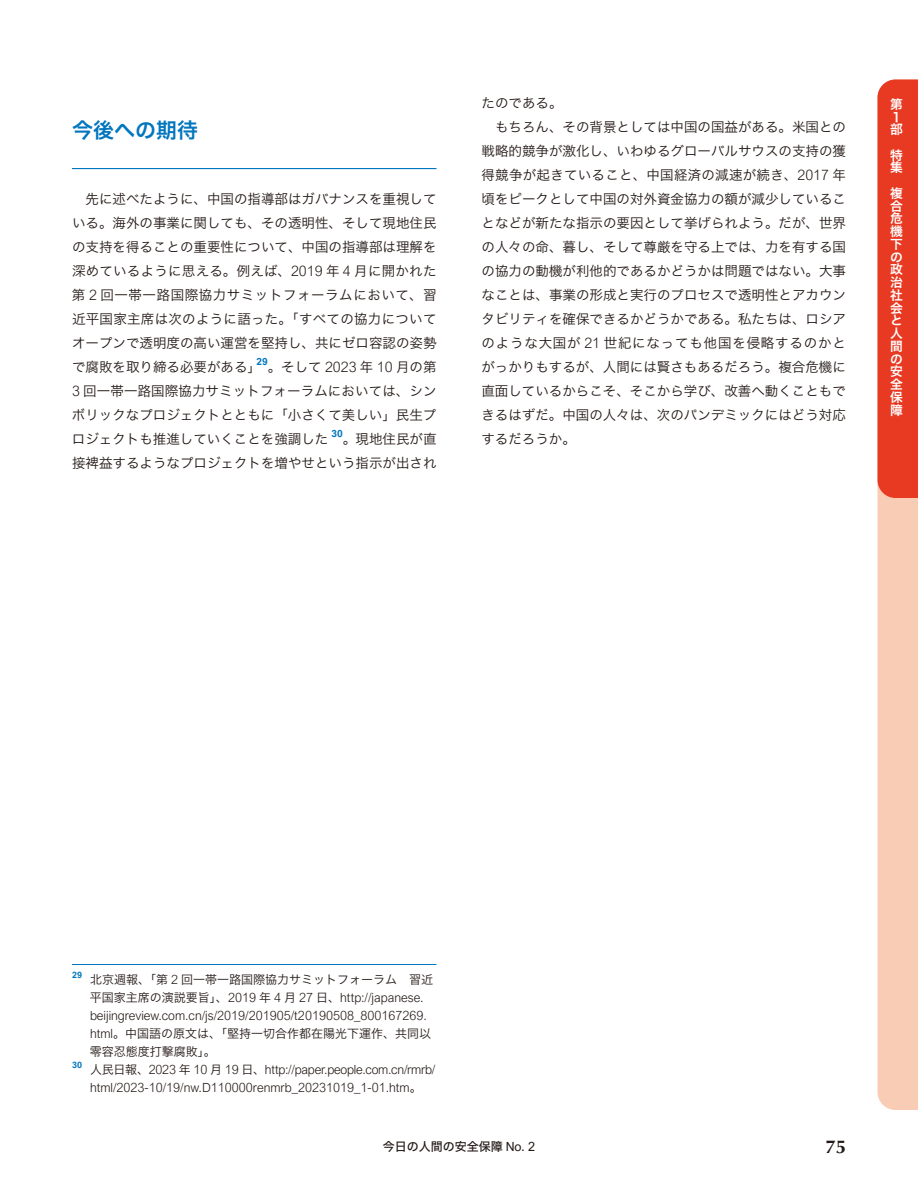
<style>
.page{position:relative;width:918px;height:1188px;background:#fff}
.page>*{position:absolute;margin:0;border:0;box-sizing:border-box;transform-origin:0 0}
.t1{font:21px "Hira Kaku Pro N W6";color:#0076be}
.t2{font:700 18.9px "Classico URW";color:#231916}
.t3{font:13.5px/24px "Hira Kaku Pro N W3";color:#231916;text-align:justify}
.t4{font:13.5px "Hira Kaku Pro N W3";letter-spacing:.02em;color:#231916}
.t5{font:13.5px "Hira Kaku Pro N W3";letter-spacing:.06em;color:#231916}
.t6{font:12.75px/12.8px "Hira Kaku Pro N W6";color:#fff}
.t7{font:300 12.6px/18px "Arial Nova";color:#231916}
.t8{font:12px/18px "Hira Kaku Pro N W3";color:#231916}
.t9{font:12px "Hira Kaku Std N W5";color:#231916}
.t10{font:700 9.9px "Arial Nova";color:#0076be}
.t11{font:700 8.85px "Arial Nova";color:#0076be}
.s1{font-family:"Arial Nova";font-weight:300;font-size:14.1px}
.s2{font-family:"Arial Nova";font-weight:300;font-size:12.6px}
.s3{font-family:"Hira Kaku Pro N W3";font-weight:400;font-size:12px}
.s4{font-family:"Arial Nova";font-size:12.6px}
</style>
<div class="page">
<svg style="left:878px;top:80px;width:40px;height:1030px;background:#f2917a"></svg>
<hr style="left:72px;top:168px;width:364px;height:1px;background:#0076be">
<hr style="left:72px;top:964px;width:364px;height:1px;background:#0076be">
<h1 class="t1" style="left:72px;top:112px;width:127px">今後への期待</h1>
<p class="t3" style="left:72px;top:186px;width:366px;text-indent:14px">先に述べたように、中国の指導部はガバナンスを重視している。海外の事業に関しても、その透明性、そして現地住民の支持を得ることの重要性について、中国の指導部は理解を深めているように思える。例えば、<span class="s1">2019</span> 年 <span class="s1">4</span> 月に開かれた第 <span class="s1">2</span> 回一帯一路国際協力サミットフォーラムにおいて、習近平国家主席は次のように語った。「すべての協力についてオープンで透明度の高い運営を堅持し、共にゼロ容認の姿勢で腐敗を取り締る必要がある」</p>
<p class="t10" style="left:256px;top:356px;width:13px">29</p>
<p class="t3" style="left:72px;top:354px;width:366px;text-indent:196px">。そして <span class="s1">2023</span> 年 <span class="s1">10</span> 月の第<span class="s1">3</span> 回一帯一路国際協力サミットフォーラムにおいては、シンボリックなプロジェクトとともに「小さくて美しい」民生プロジェクトも推進していくことを強調した</p>
<p class="t10" style="left:332px;top:428px;width:13px">30</p>
<p class="t3" style="left:72px;top:426px;width:366px;text-align:right">。現地住民が直<br>接裨益するようなプロジェクトを増やせという指示が出され</p>
<p class="t3" style="left:482px;top:90px;width:82px">たのである。</p>
<p class="t3" style="left:495px;top:114px;width:352px">もちろん、その背景としては中国の国益がある。米国との</p>
<p class="t3" style="left:482px;top:138px;width:366px">戦略的競争が激化し、いわゆるグローバルサウスの支持の獲</p>
<p class="t4" style="left:482px;top:163px;width:366px">得競争が起きていること、中国経済の減速が続き、<span class="s1">2017</span> 年</p>
<p class="t3" style="left:482px;top:186px;width:366px">頃をピークとして中国の対外資金協力の額が減少しているこ</p>
<p class="t3" style="left:482px;top:210px;width:366px">となどが新たな指示の要因として挙げられよう。だが、世界</p>
<p class="t3" style="left:482px;top:234px;width:366px">の人々の命、暮し、そして尊厳を守る上では、力を有する国</p>
<p class="t3" style="left:482px;top:258px;width:366px">の協力の動機が利他的であるかどうかは問題ではない。大事</p>
<p class="t3" style="left:482px;top:282px;width:366px">なことは、事業の形成と実行のプロセスで透明性とアカウン</p>
<p class="t3" style="left:482px;top:306px;width:366px">タビリティを確保できるかどうかである。私たちは、ロシア</p>
<p class="t5" style="left:482px;top:331px;width:366px">のような大国が <span class="s1">21</span> 世紀になっても他国を侵略するのかと</p>
<p class="t3" style="left:481px;top:354px;width:366px">がっかりもするが、人間には賢さもあるだろう。複合危機に</p>
<p class="t3" style="left:481px;top:378px;width:366px">直面しているからこそ、そこから学び、改善へ動くこともで</p>
<p class="t3" style="left:481px;top:402px;width:366px">きるはずだ。中国の人々は、次のパンデミックにはどう対応</p>
<p class="t3" style="left:481px;top:426px;width:96px">するだろうか。</p>
<p class="t6" style="left:890px;top:97px;width:14px">第<br>１部</p>
<p class="t6" style="left:890px;top:148px;width:14px">特集</p>
<p class="t6" style="left:890px;top:186px;width:14px">複合危機下の政治社会と人間の安全保障</p>
<p class="t11" style="left:72px;top:970px;width:12px">29</p>
<p class="t8" style="left:90px;top:970px;width:345px">北京週報、「第 <span class="s2">2</span> 回一帯一路国際協力サミットフォーラム　習近</p>
<p class="t7" style="left:90px;top:989px;width:338px"><span class="s3">平国家主席の演説要旨」、</span>2019 <span class="s3">年</span> 4 <span class="s3">月</span> 27 <span class="s3">日、</span>http://japanese. beijingreview.com.cn/js/2019/201905/t20190508_800167269.</p>
<p class="t8" style="left:90px;top:1024px;width:343px"><span class="s2">html</span>。中国語の原文は、「堅持一切合作都在陽光下運作、共同以零容忍態度打撃腐敗」。</p>
<p class="t11" style="left:72px;top:1060px;width:12px">30</p>
<p class="t7" style="left:90px;top:1061px;width:347px"><span class="s3">人民日報、</span>2023 <span class="s3">年</span> 10 <span class="s3">月</span> 19 <span class="s3">日、</span>http://paper.people.com.cn/rmrb/ html/2023-10/19/nw.D110000renmrb_20231019_1-01.htm<span class="s3">。</span></p>
<p class="t9" style="left:383px;top:1137px;width:154px">今日の人間の安全保障 <span class="s4">No. 2</span></p>
<h2 class="t2" style="left:825px;top:1133px;width:22px">75</h2>
</div>
